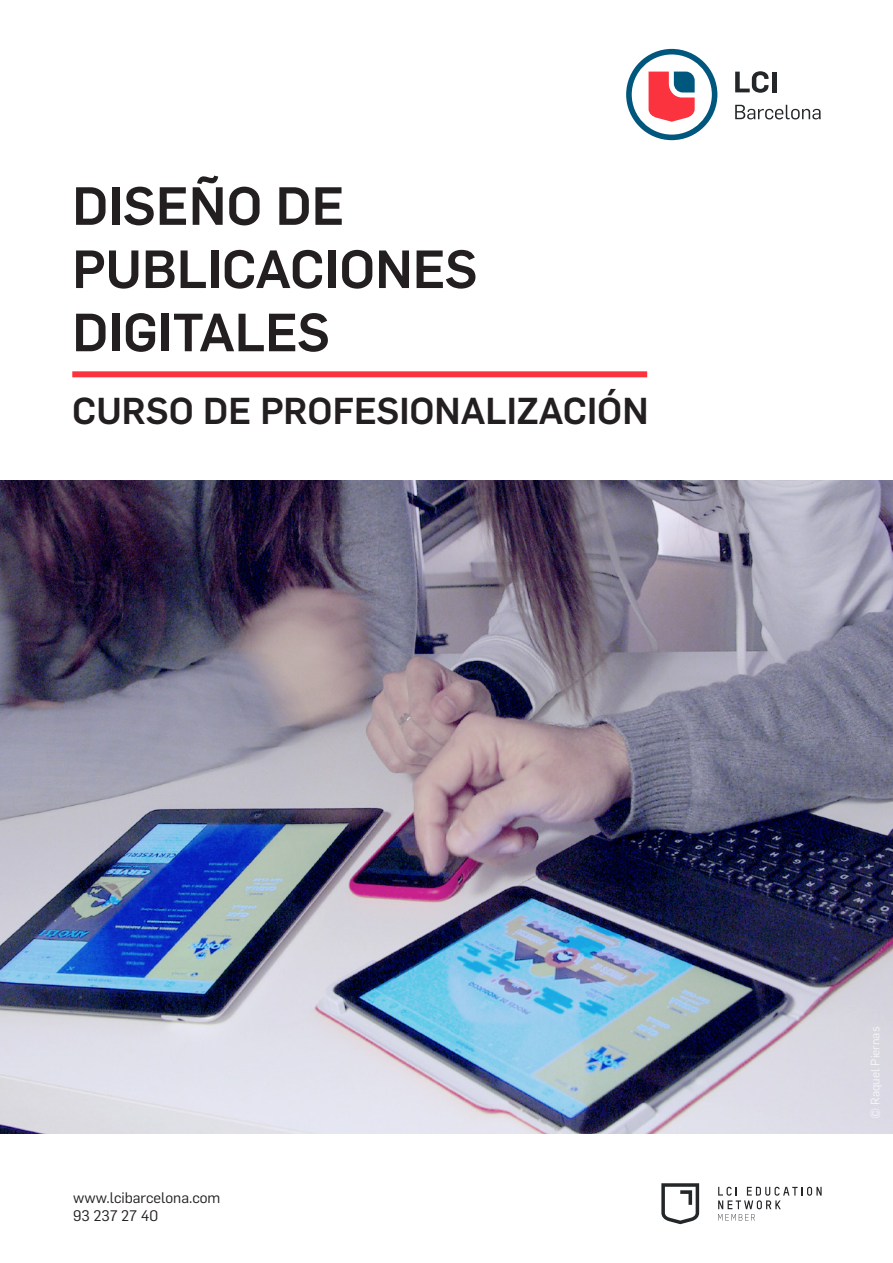
<style>
.page{position:relative;width:893px;height:1263px;background:#fff}
.page>*{position:absolute;margin:0;border:0;box-sizing:border-box;transform-origin:0 0}
.t1{font:500 52.65px/63.2px "Flama";color:#231f20}
.t2{font:500 36.75px "Flama";color:#231f20}
.t3{font:15px/18px "Flama";color:#231f20}
.t4{font:12px "Flama";color:#fff}
</style>
<div class="page">
<svg style="left:661px;top:1183px;width:38px;height:41px"></svg>
<svg style="left:718px;top:1187px;width:104px;height:33px"></svg>
<svg style="left:735px;top:71px;width:33px;height:22px"></svg>
<hr style="left:772px;top:72px;width:4px;height:20px;background:#242729">
<svg style="left:735px;top:105px;width:86px;height:14px"></svg>
<svg style="left:626px;top:49px;width:91px;height:91px"></svg>
<div style="left:72px;top:371px;width:575px;height:6px;background:#fb333e"></div>
<img style="left:0;top:480px;width:893px;height:653px">
<p class="t1" style="left:72px;top:171px;width:274px">DISEÑO DE</p>
<p class="t1" style="left:72px;top:234px;width:407px">PUBLICACIONES<br>DIGITALES</p>
<p class="t2" style="left:72px;top:384px;width:578px">CURSO DE PROFESIONALIZACIÓN</p>
<p class="t3" style="left:73px;top:1187px;width:149px">www.lcibarcelona.com<br>93 237 27 40</p>
<p class="t4" style="left:867px;top:1118px;width:94px;rotate:-90deg">© Raquel Piernas</p>
</div>
